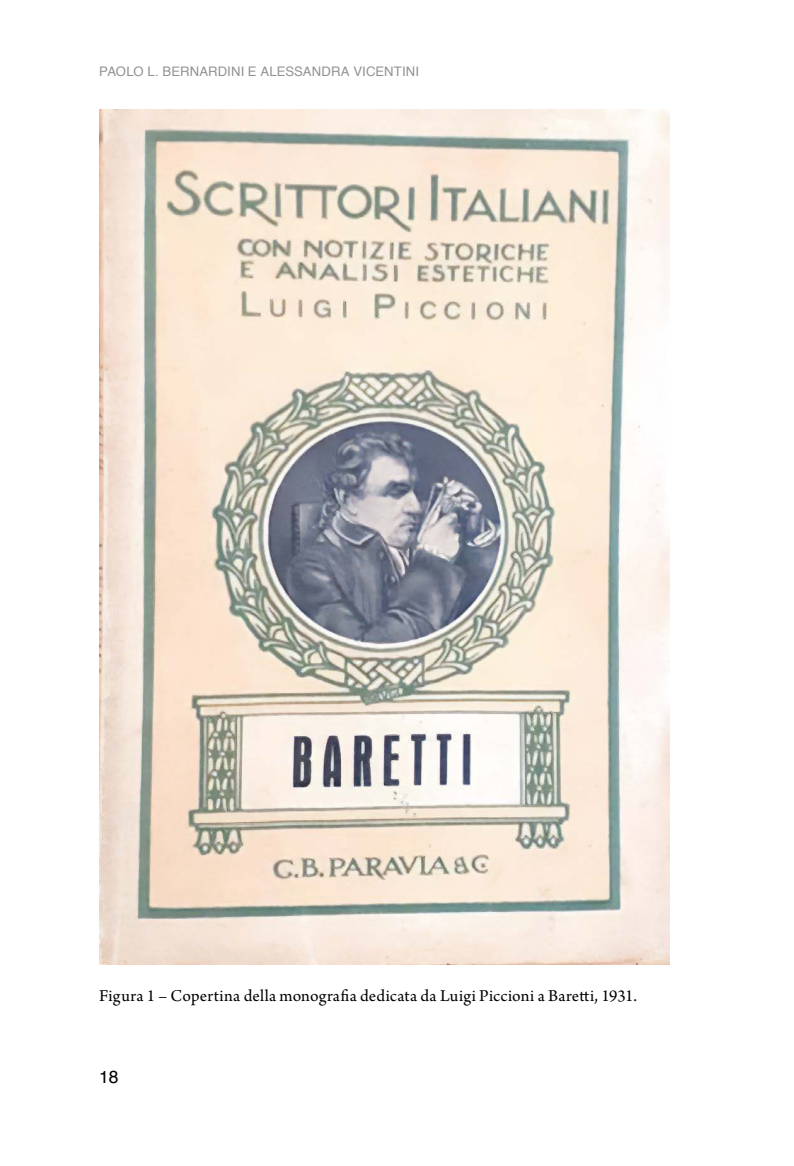
<style>
.page{position:relative;width:794px;height:1166px;background:#fff}
.page>*{position:absolute;margin:0;border:0;box-sizing:border-box;transform-origin:0 0}
.t1{font:17.5px "Arno Pro";letter-spacing:.015em;color:#000}
.t2{font:17.5px "Helvetica";color:#000}
.t3{font:13.12px "Helvetica";letter-spacing:.01em;color:#929292}
</style>
<div class="page">
<img style="left:99px;top:110px;width:571px;height:854px">
<p class="t3" style="left:99px;top:61px;width:19px">PAOLO</p>
<p class="t3" style="left:147px;top:61px;width:132px">L. BERNARDI NI E ALESSA</p>
<p class="t3" style="left:312px;top:61px;width:106px">NDRA VICENTI NI</p>
<p class="t1" style="left:99px;top:985px;width:539px">Figura 1 – Copertina della monografia dedicata da Luigi Piccioni a Baretti, 1931.</p>
<p class="t2" style="left:99px;top:1063px;width:21px">18</p>
</div>
